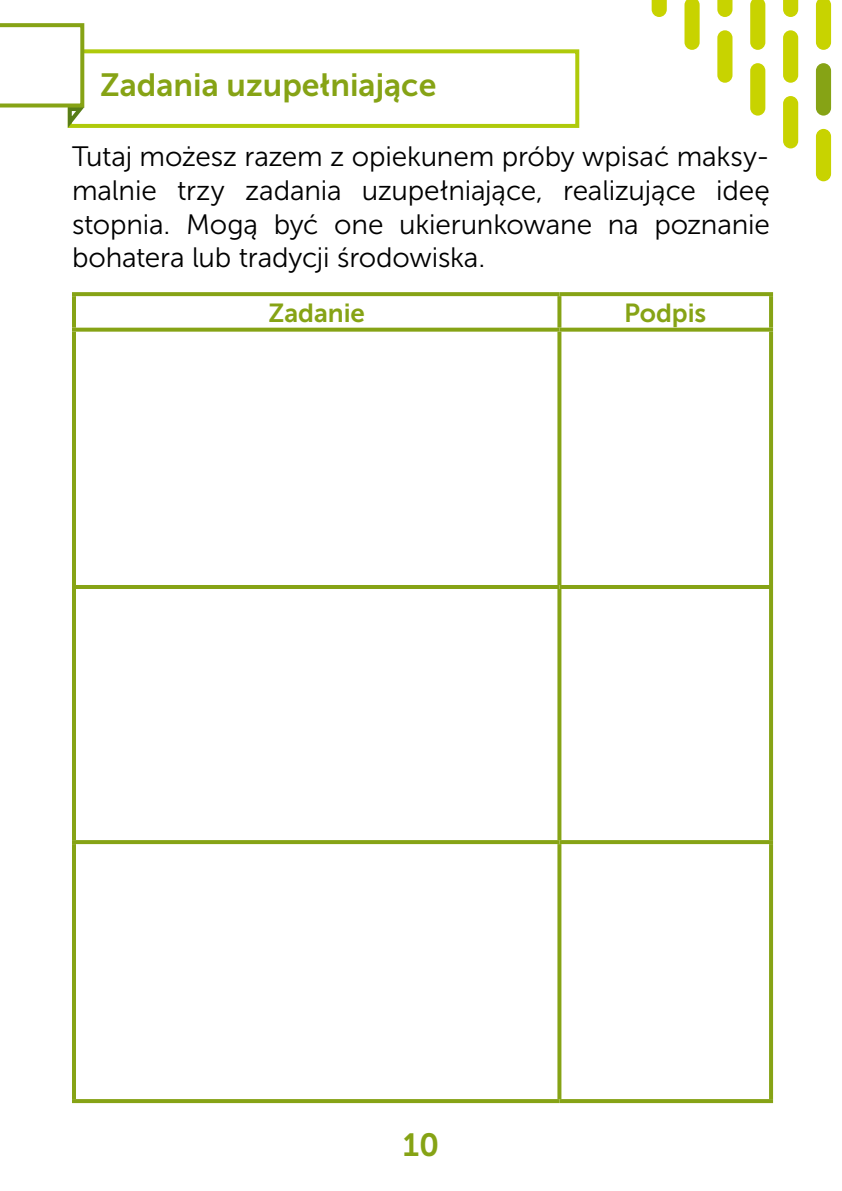
<style>
.page{position:relative;width:842px;height:1191px;background:#fff}
.page>*{position:absolute;margin:0;border:0;box-sizing:border-box;transform-origin:0 0}
.t1{font:32px "Museo Sans 700";color:#86a315}
.t2{font:28px/33.6px "Museo Sans 300";letter-spacing:-.005em;color:#000}
.t3{font:26px "Museo Sans 700";letter-spacing:-.005em;color:#86a315}
</style>
<div class="page">
<div style="left:68px;top:49px;width:511px;height:79px;background:#fff;border:4px solid #afca0b"></div>
<svg style="left:0;top:23px;width:88px;height:105px"></svg>
<svg style="left:651px;top:0;width:181px;height:182px"></svg>
<svg style="left:72px;top:292px;width:487px;height:4px;background:#8aa61c"></svg>
<hr style="left:72px;top:296px;width:4px;height:32px;background:#86a315">
<svg style="left:559px;top:292px;width:214px;height:4px"></svg>
<svg style="left:769px;top:296px;width:4px;height:32px"></svg>
<svg style="left:557px;top:296px;width:4px;height:32px"></svg>
<svg style="left:769px;top:332px;width:4px;height:253px"></svg>
<svg style="left:769px;top:589px;width:4px;height:251px"></svg>
<svg style="left:769px;top:844px;width:4px;height:255px"></svg>
<svg style="left:72px;top:328px;width:487px;height:4px;background:#90aa28"></svg>
<hr style="left:72px;top:332px;width:4px;height:253px;background:#86a315">
<svg style="left:559px;top:328px;width:214px;height:4px"></svg>
<svg style="left:557px;top:332px;width:4px;height:253px"></svg>
<hr style="left:72px;top:589px;width:4px;height:251px;background:#86a315">
<svg style="left:557px;top:589px;width:4px;height:251px"></svg>
<hr style="left:72px;top:844px;width:4px;height:255px;background:#86a315">
<svg style="left:557px;top:844px;width:4px;height:255px"></svg>
<hr style="left:72px;top:585px;width:487px;height:4px;background:#86a315">
<svg style="left:72px;top:840px;width:487px;height:4px;background:#88a51a"></svg>
<svg style="left:72px;top:1099px;width:487px;height:4px;background:#88a419"></svg>
<hr style="left:559px;top:585px;width:214px;height:4px;background:#86a315">
<svg style="left:559px;top:840px;width:214px;height:4px"></svg>
<svg style="left:559px;top:1099px;width:214px;height:4px"></svg>
<p class="t1" style="left:100px;top:67px;width:338px">Zadania uzupełniające</p>
<p class="t2" style="left:72px;top:140px;width:699px">Tutaj możesz razem z opiekunem próby wpisać maksy&shy;malnie trzy zadania uzupełniające, realizujące ideę stopnia. Mogą być one ukierunkowane na poznanie bohatera lub tradycji środowiska.</p>
<p class="t3" style="left:268px;top:298px;width:98px">Zadanie</p>
<p class="t3" style="left:624px;top:298px;width:84px">Podpis</p>
<p class="t1" style="left:403px;top:1126px;width:38px">10</p>
</div>
